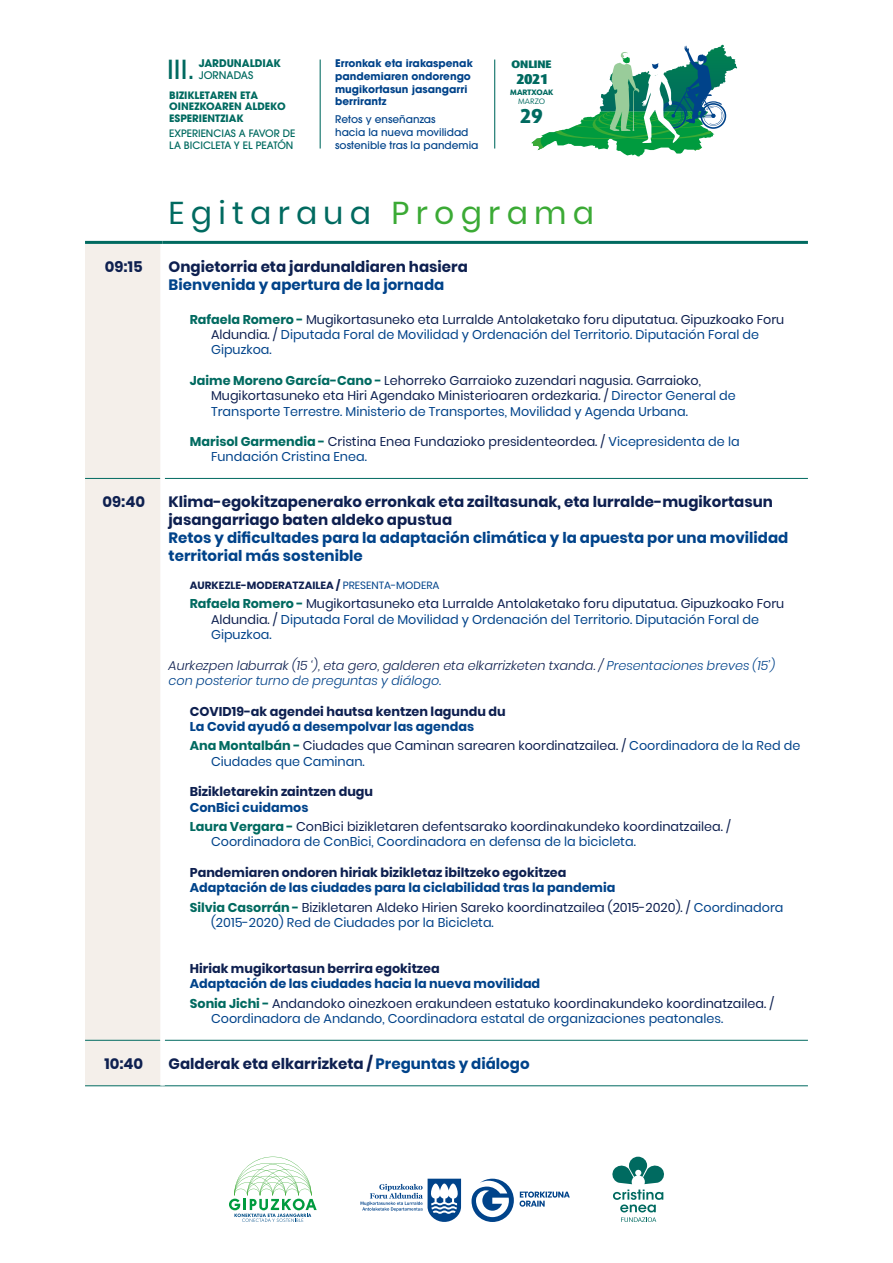
<style>
.page{position:relative;width:893px;height:1263px;background:#fff}
.page>*{position:absolute;margin:0;border:0;box-sizing:border-box;transform-origin:0 0}
.t1{font:31.5px "Poppins";letter-spacing:.2em;color:#006a60}
.t2{font:500 26.1px "ITC Avant Garde Pro";color:#006a60}
.t3{font:800 19.5px "URW Form";color:#006a60}
.t4{font:700 15px/18px "Poppins";color:#0e2050}
.t5{font:700 15px/18px "Poppins";color:#00438a}
.t6{font:13.8px "URW Form Poster";color:#006a60}
.t7{font:12.75px/15.3px "Poppins";color:#0e2050}
.t8{font:12.75px/15.3px "Poppins";color:#00438a}
.t9{font:700 12.75px "Poppins";color:#0e2050}
.t10{font:italic 300 12.75px/15.3px "Poppins";color:#0e2050}
.t11{font:700 10.5px/12.6px "ITC Avant Garde Pro";color:#00438a}
.t12{font:500 10.5px/12.6px "ITC Avant Garde Pro";color:#00438a}
.t13{font:700 10.5px "Poppins";color:#0e2050}
.t14{font:700 10.5px "ITC Avant Garde Pro";letter-spacing:-.005em;color:#006a60}
.t15{font:500 10.5px "ITC Avant Garde Pro";color:#006a60}
.t16{font:10.5px "URW Form Poster";color:#006a60}
.t17{font:700 10.2px/11.2px "ITC Avant Garde Pro";color:#006a60}
.t18{font:500 10.2px/11.2px "ITC Avant Garde Pro";color:#006a60}
.t19{font:800 7.65px "URW Form";color:#006a60}
.t20{font:7.65px "URW Form";letter-spacing:.01em;color:#006a60}
.s1{color:#3baa35}
.s2{font-weight:700;color:#006a60}
.s3{color:#00438a}
.s4{color:#0e2050}
.s5{font-weight:400;color:#00438a}
.s6{font-weight:700;color:#00438a}
</style>
<div class="page">
<svg style="left:612px;top:1157px;width:52px;height:65px"></svg>
<svg style="left:472px;top:1179px;width:42px;height:43px"></svg>
<svg style="left:520px;top:1191px;width:50px;height:16px"></svg>
<svg style="left:360px;top:1179px;width:101px;height:43px"></svg>
<svg style="left:229px;top:1157px;width:88px;height:65px"></svg>
<hr style="left:320px;top:60px;width:1px;height:89px;background:#006a60">
<hr style="left:494px;top:60px;width:1px;height:89px;background:#006a60">
<svg style="left:532px;top:45px;width:205px;height:111px"></svg>
<div style="left:85px;top:244px;width:75px;height:841px;background:#f4efea"></div>
<hr style="left:85px;top:478px;width:75px;height:1px;background:#006a60">
<hr style="left:165px;top:478px;width:643px;height:1px;background:#006a60">
<hr style="left:85px;top:1040px;width:75px;height:1px;background:#006a60">
<hr style="left:165px;top:1040px;width:643px;height:1px;background:#006a60">
<hr style="left:85px;top:1085px;width:78px;height:1px;background:#006a60">
<hr style="left:163px;top:1085px;width:645px;height:1px;background:#006a60">
<hr style="left:85px;top:241px;width:78px;height:3px;background:#006a60">
<hr style="left:163px;top:241px;width:645px;height:3px;background:#006a60">
<h2 class="t2" style="left:167px;top:53px;width:29px">III.</h2>
<p class="t14" style="left:199px;top:56px;width:84px">JARDUNALDIAK</p>
<p class="t15" style="left:199px;top:68px;width:56px">JORNADAS</p>
<p class="t17" style="left:169px;top:90px;width:118px">BIZIKLETAREN ETA<br>OINEZKOAREN ALDEKO<br>ESPERIENTZIAK</p>
<p class="t18" style="left:169px;top:128px;width:128px">EXPERIENCIAS A FAVOR DE<br>LA BICICLETA Y EL PEATÓN</p>
<p class="t11" style="left:335px;top:57px;width:139px">Erronkak eta irakaspenak pandemiaren ondorengo mugikortasun jasangarri berrirantz</p>
<p class="t12" style="left:335px;top:113px;width:145px">Retos y enseñanzas<br>hacia la nueva movilidad sostenible tras la pandemia</p>
<p class="t16" style="left:511px;top:56px;width:42px">ONLINE</p>
<p class="t6" style="left:517px;top:69px;width:33px">2021</p>
<p class="t19" style="left:510px;top:87px;width:45px">MARTXOAK</p>
<p class="t20" style="left:518px;top:96px;width:29px">MARZO</p>
<h3 class="t3" style="left:520px;top:102px;width:24px">29</h3>
<h1 class="t1" style="left:169px;top:195px;width:427px">Egitaraua <span class="s1">Programa</span></h1>
<p class="t4" style="left:105px;top:258px;width:39px">09:15</p>
<p class="t4" style="left:169px;top:258px;width:301px">Ongietorria eta jardunaldiaren hasiera</p>
<p class="t5" style="left:169px;top:276px;width:277px">Bienvenida y apertura de la jornada</p>
<p class="t7" style="left:211px;top:312px;width:575px;text-indent:-21px"><span class="s2">Rafaela Romero -</span> Mugikortasuneko eta Lurralde Antolaketako foru diputatua. Gipuzkoako Foru<br>Aldundia. / <span class="s3">Diputada Foral de Movilidad y Ordenación del Territorio. Diputación Foral de<br>Gipuzkoa.</span></p>
<p class="t7" style="left:211px;top:373px;width:526px;text-indent:-21px"><span class="s2">Jaime Moreno García-Cano -</span> Lehorreko Garraioko zuzendari nagusia. Garraioko,<br>Mugikortasuneko eta Hiri Agendako Ministerioaren ordezkaria. / <span class="s3">Director General de<br>Transporte Terrestre. Ministerio de Transportes, Movilidad y Agenda Urbana.</span></p>
<p class="t8" style="left:211px;top:434px;width:530px;text-indent:-21px"><span class="s2">Marisol Garmendia -</span> <span class="s4">Cristina Enea Fundazioko presidenteordea. /</span> Vicepresidenta de la<br>Fundación Cristina Enea.</p>
<p class="t4" style="left:103px;top:493px;width:44px">09:40</p>
<p class="t4" style="left:169px;top:493px;width:606px">Klima-egokitzapenerako erronkak eta zailtasunak, eta lurralde-mugikortasun jasangarriago baten aldeko apustua</p>
<p class="t5" style="left:169px;top:529px;width:621px">Retos y dificultades para la adaptación climática y la apuesta por una movilidad territorial más sostenible</p>
<p class="t13" style="left:190px;top:579px;width:251px">AURKEZLE-MODERATZAILEA / <span class="s5">PRESENTA-MODERA</span></p>
<p class="t7" style="left:211px;top:596px;width:575px;text-indent:-21px"><span class="s2">Rafaela Romero -</span> Mugikortasuneko eta Lurralde Antolaketako foru diputatua. Gipuzkoako Foru<br>Aldundia. / <span class="s3">Diputada Foral de Movilidad y Ordenación del Territorio. Diputación Foral de<br>Gipuzkoa.</span></p>
<p class="t10" style="left:169px;top:657px;width:608px">Aurkezpen laburrak (15 ‘), eta gero, galderen eta elkarrizketen txanda. / <span class="s3">Presentaciones breves (15’) con posterior turno de preguntas y diálogo.</span></p>
<p class="t9" style="left:190px;top:704px;width:317px">COVID19-ak agendei hautsa kentzen lagundu du</p>
<p class="t7" style="left:190px;top:717px;width:612px;line-height:19.5px"><span class="s6">La Covid ayudó a desempolvar las agendas<br></span><span class="s2">Ana Montalbán -</span> Ciudades que Caminan sarearen koordinatzailea. / <span class="s3">Coordinadora de la Red de</span></p>
<p class="t8" style="left:211px;top:754px;width:155px">Ciudades que Caminan.</p>
<p class="t9" style="left:190px;top:784px;width:185px">Bizikletarekin zaintzen dugu</p>
<p class="t7" style="left:190px;top:797px;width:543px;line-height:19.5px"><span class="s6">ConBici cuidamos<br></span><span class="s2">Laura Vergara -</span> ConBici bizikletaren defentsarako koordinakundeko koordinatzailea. /</p>
<p class="t8" style="left:211px;top:834px;width:426px">Coordinadora de ConBici, Coordinadora en defensa de la bicicleta.</p>
<p class="t9" style="left:190px;top:865px;width:378px">Pandemiaren ondoren hiriak bizikletaz ibiltzeko egokitzea</p>
<p class="t7" style="left:190px;top:878px;width:595px;line-height:19.5px"><span class="s6">Adaptación de las ciudades para la ciclabilidad tras la pandemia<br></span><span class="s2">Silvia Casorrán -</span> Bizikletaren Aldeko Hirien Sareko koordinatzailea (2015-2020). / <span class="s3">Coordinadora</span></p>
<p class="t8" style="left:211px;top:915px;width:284px">(2015-2020) Red de Ciudades por la Bicicleta.</p>
<p class="t9" style="left:190px;top:961px;width:251px">Hiriak mugikortasun berrira egokitzea</p>
<p class="t7" style="left:190px;top:974px;width:586px;line-height:19.5px"><span class="s6">Adaptación de las ciudades hacia la nueva movilidad<br></span><span class="s2">Sonia Jichi -</span> Andandoko oinezkoen erakundeen estatuko koordinakundeko koordinatzailea. /</p>
<p class="t8" style="left:211px;top:1011px;width:514px">Coordinadora de Andando, Coordinadora estatal de organizaciones peatonales.</p>
<p class="t4" style="left:104px;top:1054px;width:40px">10:40</p>
<p class="t4" style="left:169px;top:1054px;width:363px">Galderak eta elkarrizketa / <span class="s3">Preguntas y diálogo</span></p>
</div>
